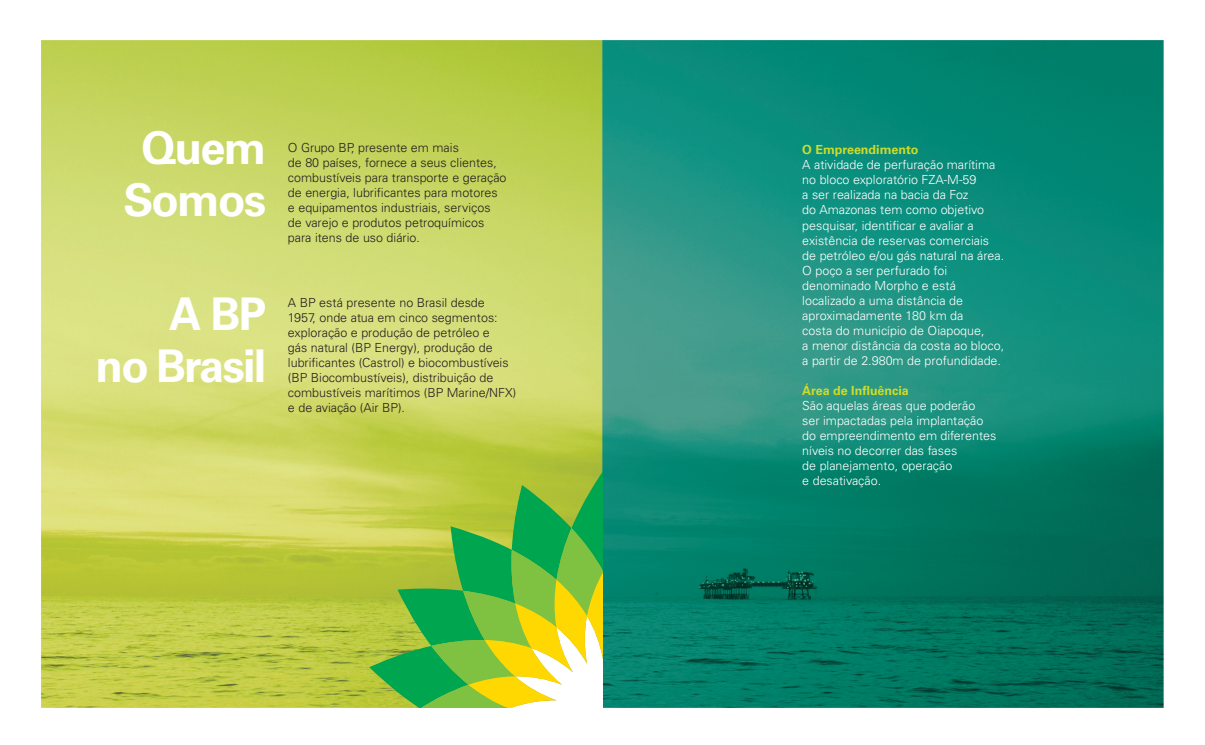
<style>
.page{position:relative;width:1205px;height:745px;background:#fff}
.page>*{position:absolute;margin:0;border:0;box-sizing:border-box;transform-origin:0 0}
.t1{font:700 45px/52.1px "Univers LT Std";letter-spacing:-.04em;color:#fff;text-align:center}
.t2{font:300 12.5px/15px "Univers LT Std";color:#fff}
.t3{font:300 12.5px/15px "Univers LT Std";color:#231f20}
.t4{font:700 12.5px "Univers LT Std";color:#cfdc27}
</style>
<div class="page">
<img style="left:41px;top:40px;width:1123px;height:668px">
<svg style="left:369px;top:470px;width:233px;height:236px"></svg>
<h1 class="t1" style="left:123px;top:122px;width:144px">Quem<br>Somos</h1>
<h1 class="t1" style="left:96px;top:288px;width:172px;text-align:right">A BP<br>no Brasil</h1>
<p class="t3" style="left:288px;top:140px;width:220px">O Grupo BP, presente em mais<br>de 80 países, fornece a seus clientes, combustíveis para transporte e geração de energia, lubrificantes para motores e equipamentos industriais, serviços de varejo e produtos petroquímicos para itens de uso diário.</p>
<p class="t4" style="left:802px;top:143px;width:118px">O Empreendimento</p>
<p class="t2" style="left:802px;top:157px;width:203px">A atividade de perfuração marítima no bloco exploratório FZA-M-59<br>a ser realizada na bacia da Foz<br>do Amazonas tem como objetivo pesquisar, identificar e avaliar a existência de reservas comerciais de petróleo e/ou gás natural na área.<br>O poço a ser perfurado foi denominado Morpho e está localizado a uma distância de aproximadamente 180 km da<br>costa do município de Oiapoque,<br>a menor distância da costa ao bloco, a partir de 2.980m de profundidade.</p>
<p class="t4" style="left:802px;top:383px;width:108px">Área de Influência</p>
<p class="t2" style="left:802px;top:397px;width:196px">São aquelas áreas que poderão<br>ser impactadas pela implantação do empreendimento em diferentes níveis no decorrer das fases<br>de planejamento, operação<br>e desativação.</p>
<p class="t3" style="left:288px;top:295px;width:230px">A BP está presente no Brasil desde<br>1957, onde atua em cinco segmentos: exploração e produção de petróleo e<br>gás natural (BP Energy), produção de lubrificantes (Castrol) e biocombustíveis (BP Biocombustíveis), distribuição de combustíveis marítimos (BP Marine/NFX) e de aviação (Air BP).</p>
</div>
